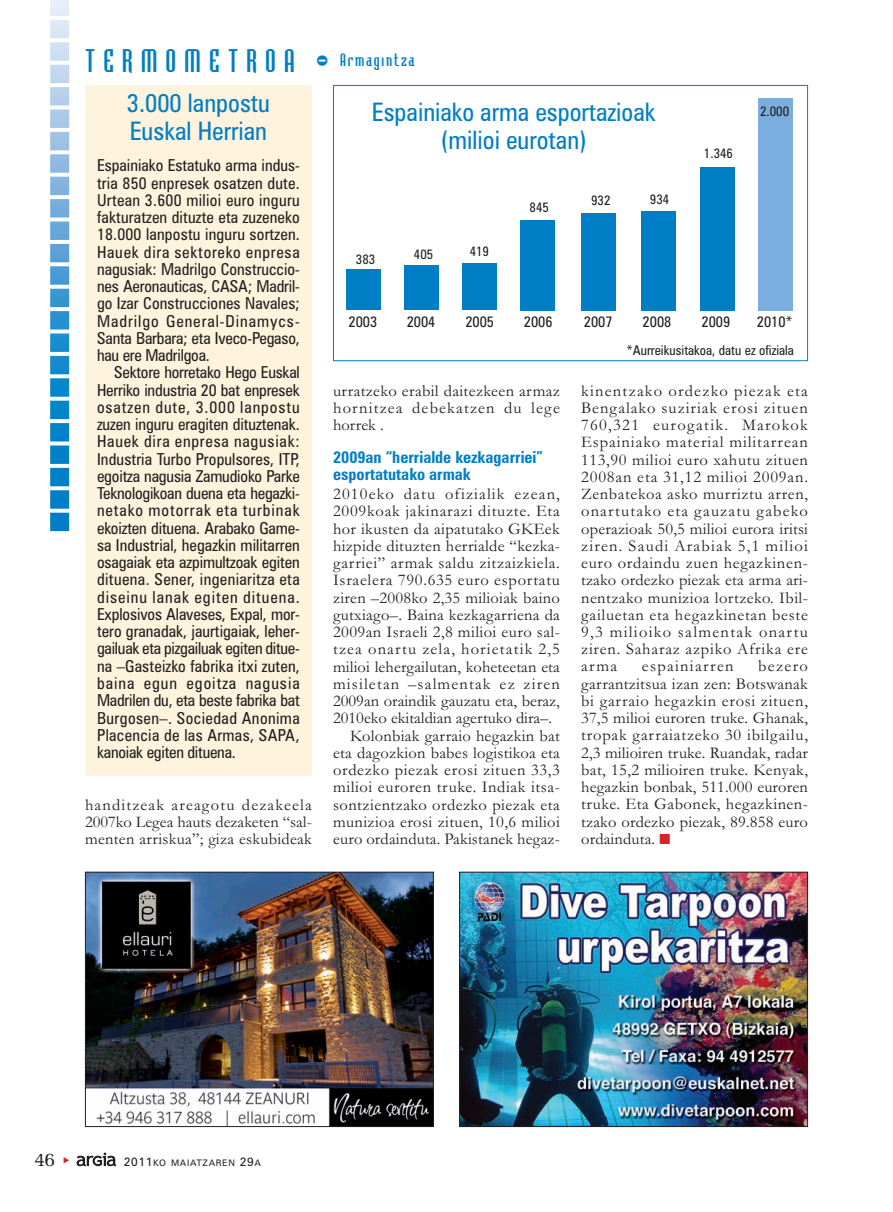
<style>
.page{position:relative;width:893px;height:1212px;background:#fff}
.page>*{position:absolute;margin:0;border:0;box-sizing:border-box;transform-origin:0 0}
.t1{font:30px "Bodiac";letter-spacing:.275em;color:#007ec5}
.t2{font:condensed 25.5px/28.5px "Zurich BT";color:#007ec5}
.t3{font:19.5px "Memoir";color:#231f20}
.t4{font:16.5px/17.2px "Garamond";letter-spacing:.025em;color:#231f20;text-align:justify}
.t5{font:condensed 16.5px/17.2px "Zurich BT";letter-spacing:-.015em;color:#231f20;text-align:justify}
.t6{font:16.5px "Garamond";letter-spacing:.07em;color:#231f20}
.t7{font:16.5px "Garamond";color:#231f20}
.t8{font:16.5px "Garamond";letter-spacing:.045em;color:#231f20}
.t9{font:700 condensed 16.5px/17.2px "Zurich BT";color:#007ec5}
.t10{font:16.5px "Garamond";letter-spacing:.005em;color:#231f20}
.t11{font:16.5px "Garamond";letter-spacing:.08em;color:#231f20}
.t12{font:condensed 15px "Zurich BT";color:#231f20}
.t13{font:condensed 13.5px "Zurich BT";color:#231f20}
.t14{font:9px "Zurich BT";letter-spacing:.075em;color:#231f20}
.s1{color:#da2128}
.s2{font-size:12px}
</style>
<div class="page">
<svg style="left:77px;top:1152px;width:39px;height:14px"></svg>
<img style="left:50px;top:0;width:20px;height:532px">
<div style="left:85px;top:85px;width:227px;height:691px;background:#fef3dc"></div>
<img style="left:87px;top:874px;width:345px;height:251px">
<div style="left:85px;top:872px;width:349px;height:255px;border:1px solid #231f20"></div>
<div style="left:333px;top:85px;width:475px;height:276px;border:1px solid #007ec5"></div>
<div style="left:346px;top:270px;width:35px;height:40px;background:#007ec5"></div>
<div style="left:758px;top:98px;width:34px;height:213px;background:#79aede"></div>
<div style="left:404px;top:265px;width:35px;height:45px;background:#007ec5"></div>
<div style="left:462px;top:263px;width:35px;height:47px;background:#007ec5"></div>
<div style="left:520px;top:220px;width:35px;height:91px;background:#007ec5"></div>
<div style="left:581px;top:213px;width:35px;height:98px;background:#007ec5"></div>
<div style="left:641px;top:211px;width:35px;height:100px;background:#007ec5"></div>
<div style="left:700px;top:168px;width:35px;height:143px;background:#007ec5"></div>
<img style="left:461px;top:874px;width:345px;height:251px">
<div style="left:459px;top:872px;width:349px;height:255px;border:1px solid #231f20"></div>
<h1 class="t1" style="left:85px;top:49px;width:331px">TERMOMETROA - <sup>Armagintza</sup></h1>
<h2 class="t2" style="left:127px;top:91px;width:145px">3.000 lanpostu<br>Euskal Herrian</h2>
<p class="t5" style="left:97px;top:158px;width:204px">Espainiako Estatuko arma indus&shy;tria 850 enpresek osatzen dute.<br>Urtean 3.600 milioi euro inguru fakturatzen dituzte eta zuzeneko 18.000 lanpostu inguru sortzen.<br>Hauek dira sektoreko enpresa nagusiak: Madrilgo Construccio&shy;nes Aeronauticas, CASA; Madril&shy;go Izar Construcciones Navales; Madrilgo General-Dinamycs-Santa Barbara; eta Iveco-Pegaso, hau ere Madrilgoa.</p>
<p class="t5" style="left:97px;top:365px;width:204px;text-indent:17px">Sektore horretako Hego Euskal Herriko industria 20 bat enpresek osatzen dute, 3.000 lanpostu zuzen inguru eragiten dituztenak.<br>Hauek dira enpresa nagusiak:<br>Industria Turbo Propulsores, ITP, egoitza nagusia Zamudioko Parke Teknologikoan duena eta hegazki&shy;netako motorrak eta turbinak ekoizten dituena. Arabako Game&shy;sa Industrial, hegazkin militarren osagaiak eta azpimultzoak egiten dituena. Sener, ingeniaritza eta diseinu lanak egiten dituena.<br>Explosivos Alaveses, Expal, mor&shy;tero granadak, jaurtigaiak, leher&shy;gailuak eta pizgailuak egiten ditue&shy;na –Gasteizko fabrika itxi zuten, baina egun egoitza nagusia Madrilen du, eta beste fabrika bat Burgosen–. Sociedad Anonima Placencia de las Armas, SAPA, kanoiak egiten dituena.</p>
<p class="t4" style="left:85px;top:798px;width:228px">handitzeak areagotu dezakeela 2007ko Legea hauts dezaketen “sal&shy;menten arriskua”; giza eskubideak</p>
<h2 class="t2" style="left:372px;top:100px;width:285px">Espainiako arma esportazioak</h2>
<p class="t13" style="left:760px;top:106px;width:31px">2.000</p>
<h2 class="t2" style="left:441px;top:128px;width:147px">(milioi eurotan)</h2>
<p class="t13" style="left:704px;top:149px;width:31px">1.346</p>
<p class="t13" style="left:356px;top:254px;width:21px">383</p>
<p class="t13" style="left:414px;top:249px;width:21px">405</p>
<p class="t13" style="left:470px;top:246px;width:21px">419</p>
<p class="t13" style="left:530px;top:203px;width:21px">845</p>
<p class="t13" style="left:591px;top:196px;width:21px">932</p>
<p class="t13" style="left:650px;top:195px;width:21px">934</p>
<p class="t12" style="left:349px;top:316px;width:30px">2003</p>
<p class="t12" style="left:407px;top:316px;width:30px">2004</p>
<p class="t12" style="left:465px;top:316px;width:30px">2005</p>
<p class="t12" style="left:524px;top:316px;width:30px">2006</p>
<p class="t12" style="left:584px;top:316px;width:30px">2007</p>
<p class="t12" style="left:643px;top:316px;width:30px">2008</p>
<p class="t12" style="left:701px;top:316px;width:30px">2009</p>
<p class="t12" style="left:757px;top:316px;width:37px">2010*</p>
<p class="t4" style="left:333px;top:384px;width:228px">urratzeko erabil daitezkeen armaz hornitzea debekatzen du lege horrek .</p>
<p class="t9" style="left:333px;top:450px;width:211px">2009an “herrialde kezkagarriei” esportatutako armak</p>
<p class="t6" style="left:333px;top:488px;width:228px">2010eko datu ofizialik ezean,</p>
<p class="t8" style="left:333px;top:505px;width:228px">2009koak jakinarazi dituzte. Eta</p>
<p class="t4" style="left:333px;top:522px;width:228px">hor ikusten da aipatutako GKEek</p>
<p class="t4" style="left:333px;top:539px;width:228px">hizpide dituzten herrialde “kezka-</p>
<p class="t4" style="left:333px;top:556px;width:228px">garriei” armak saldu zitzaizkiela.</p>
<p class="t8" style="left:333px;top:574px;width:228px">Israelera 790.635 euro esportatu</p>
<p class="t4" style="left:333px;top:591px;width:228px">ziren –2008ko 2,35 milioiak baino</p>
<p class="t4" style="left:333px;top:608px;width:228px">gutxiago–. Baina kezkagarriena da</p>
<p class="t4" style="left:333px;top:625px;width:228px">2009an Israeli 2,8 milioi euro sal-</p>
<p class="t6" style="left:333px;top:643px;width:228px">tzea onartu zela, horietatik 2,5</p>
<p class="t10" style="left:333px;top:661px;width:228px">milioi lehergailutan, koheteetan eta</p>
<p class="t6" style="left:333px;top:678px;width:228px">misiletan –salmentak ez ziren</p>
<p class="t7" style="left:333px;top:695px;width:228px">2009an oraindik gauzatu eta, beraz,</p>
<p class="t7" style="left:333px;top:712px;width:220px">2010eko ekitaldian agertuko dira–.</p>
<p class="t4" style="left:350px;top:729px;width:211px">Kolonbiak garraio hegazkin bat</p>
<p class="t4" style="left:333px;top:746px;width:228px">eta dagozkion babes logistikoa eta</p>
<p class="t4" style="left:333px;top:763px;width:228px">ordezko piezak erosi zituen 33,3</p>
<p class="t4" style="left:333px;top:780px;width:228px">milioi euroren truke. Indiak itsa-</p>
<p class="t4" style="left:333px;top:798px;width:228px">sontzientzako ordezko piezak eta</p>
<p class="t4" style="left:333px;top:815px;width:228px">munizioa erosi zituen, 10,6 milioi</p>
<p class="t4" style="left:333px;top:832px;width:228px">euro ordainduta. Pakistanek hegaz-</p>
<p class="t13" style="left:626px;top:345px;width:169px">*Aurreikusitakoa, datu ez ofiziala</p>
<p class="t4" style="left:581px;top:384px;width:228px">kinentzako ordezko piezak eta Bengalako suziriak erosi zituen 760,321 eurogatik. Marokok Espainiako material militarrean 113,90 milioi euro xahutu zituen 2008an eta 31,12 milioi 2009an.<br>Zenbatekoa asko murriztu arren, onartutako eta gauzatu gabeko operazioak 50,5 milioi eurora iritsi ziren. Saudi Arabiak 5,1 milioi euro ordaindu zuen hegazkinen&shy;tzako ordezko piezak eta arma ari&shy;nentzako munizioa lortzeko. Ibil&shy;gailuetan eta hegazkinetan beste 9,3 milioiko salmentak onartu ziren. Saharaz azpiko Afrika ere arma</p>
<p class="t4" style="left:581px;top:659px;width:228px;text-indent:177px">bezero garrantzitsua izan zen: Botswa nak bi garraio hegazkin erosi zituen, 37,5 milioi euroren truke. Ghanak, tropak garraiatzeko 30 ibilgailu, 2,3 milioiren truke. Ruandak, radar bat, 15,2 milioiren truke. Kenyak, hegazkin bonbak, 511.000 euroren truke. Eta Gabonek, hegazkinen&shy;tzako ordezko piezak, 89.858 euro ordainduta. <span class="s1">■</span></p>
<p class="t11" style="left:642px;top:661px;width:93px">espainiarren</p>
<p class="t3" style="left:35px;top:1151px;width:22px">46</p>
<p class="t14" style="left:124px;top:1160px;width:138px"><span class="s2">2011</span>KO MAIATZAREN <span class="s2">29</span>A</p>
</div>
